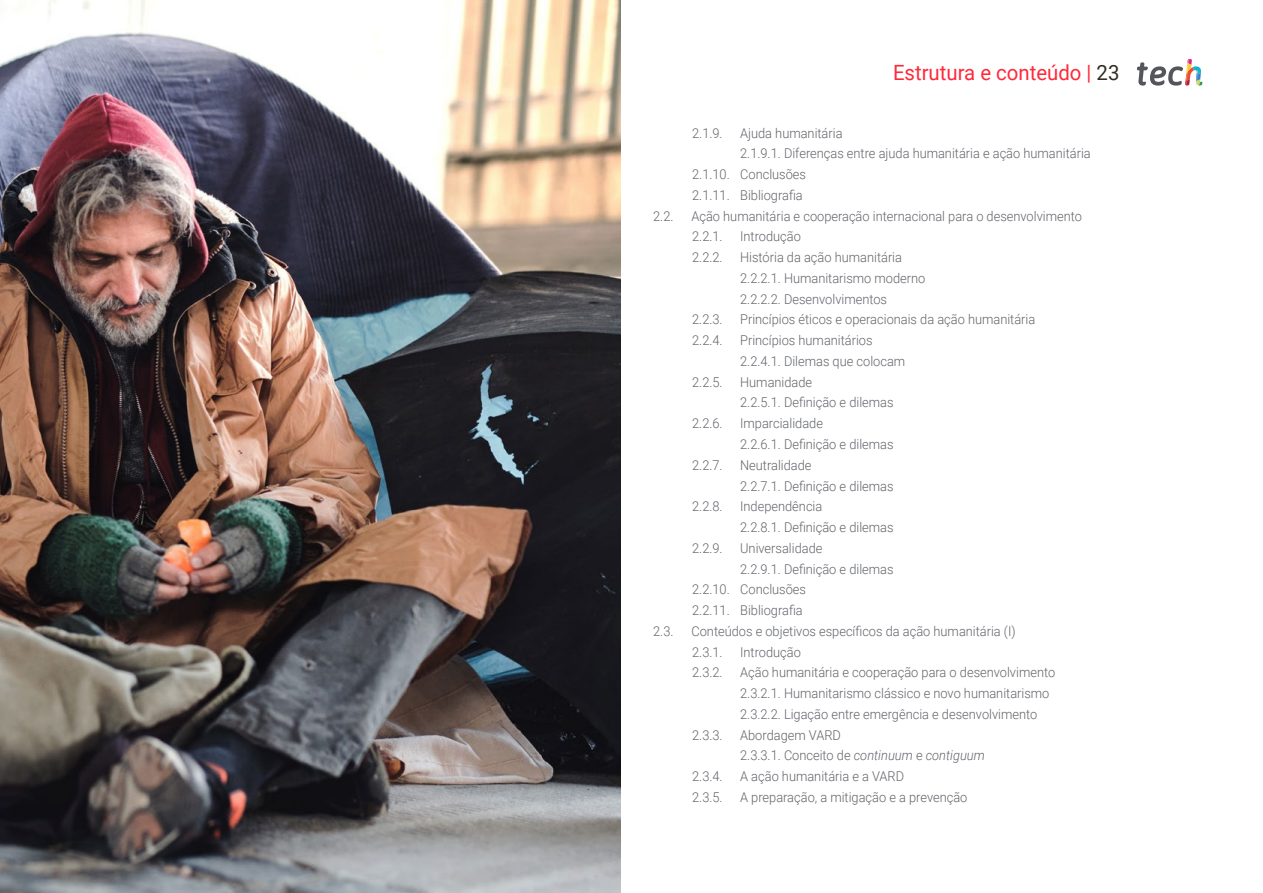
<style>
.page{position:relative;width:1263px;height:893px;background:#fff}
.page>*{position:absolute;margin:0;border:0;box-sizing:border-box;transform-origin:0 0}
.Sección___Pag{font:21px "Roboto";color:#ff293a}
.Temario_nivel_2{font:300 13.5px "Roboto";color:#61646a;scale:.95 1}
.Temario_1{font:300 13.5px "Roboto";color:#61646a;scale:.95 1}
.s1{color:#312e20}
.s2{font-style:italic}
</style>
<div class="page">
<img style="left:0;top:0;width:621px;height:893px">
<svg style="left:1137px;top:59px;width:65px;height:27px"></svg>
<p class="Sección___Pag" style="left:893px;top:57px;width:228px">Estrutura e conteúdo | <span class="s1">23</span></p>
<p class="Temario_nivel_2" style="left:692px;top:123px;width:34px">2.1.9.</p>
<p class="Temario_nivel_2" style="left:740px;top:123px;width:109px">Ajuda humanitária</p>
<p class="Temario_nivel_2" style="left:740px;top:144px;width:370px">2.1.9.1. Diferenças entre ajuda humanitária e ação humanitária</p>
<p class="Temario_nivel_2" style="left:692px;top:165px;width:121px">2.1.10. Conclusões</p>
<p class="Temario_nivel_2" style="left:692px;top:186px;width:118px">2.1.11. Bibliografia</p>
<p class="Temario_1" style="left:653px;top:206px;width:23px">2.2.</p>
<p class="Temario_1" style="left:691px;top:206px;width:412px">Ação humanitária e cooperação internacional para o desenvolvimento</p>
<p class="Temario_nivel_2" style="left:692px;top:227px;width:34px">2.2.1.</p>
<p class="Temario_nivel_2" style="left:740px;top:227px;width:65px">Introdução</p>
<p class="Temario_nivel_2" style="left:692px;top:248px;width:34px">2.2.2.</p>
<p class="Temario_nivel_2" style="left:740px;top:248px;width:172px">História da ação humanitária</p>
<p class="Temario_nivel_2" style="left:740px;top:269px;width:196px">2.2.2.1. Humanitarismo moderno</p>
<p class="Temario_nivel_2" style="left:740px;top:289px;width:156px">2.2.2.2. Desenvolvimentos</p>
<p class="Temario_nivel_2" style="left:692px;top:310px;width:34px">2.2.3.</p>
<p class="Temario_nivel_2" style="left:740px;top:310px;width:312px">Princípios éticos e operacionais da ação humanitária</p>
<p class="Temario_nivel_2" style="left:692px;top:331px;width:34px">2.2.4.</p>
<p class="Temario_nivel_2" style="left:740px;top:331px;width:141px">Princípios humanitários</p>
<p class="Temario_nivel_2" style="left:740px;top:352px;width:175px">2.2.4.1. Dilemas que colocam</p>
<p class="Temario_nivel_2" style="left:692px;top:372px;width:34px">2.2.5.</p>
<p class="Temario_nivel_2" style="left:740px;top:372px;width:77px">Humanidade</p>
<p class="Temario_nivel_2" style="left:740px;top:393px;width:163px">2.2.5.1. Definição e dilemas</p>
<p class="Temario_nivel_2" style="left:692px;top:414px;width:34px">2.2.6.</p>
<p class="Temario_nivel_2" style="left:740px;top:414px;width:89px">Imparcialidade</p>
<p class="Temario_nivel_2" style="left:740px;top:435px;width:163px">2.2.6.1. Definição e dilemas</p>
<p class="Temario_nivel_2" style="left:692px;top:455px;width:34px">2.2.7.</p>
<p class="Temario_nivel_2" style="left:740px;top:455px;width:77px">Neutralidade</p>
<p class="Temario_nivel_2" style="left:740px;top:476px;width:163px">2.2.7.1. Definição e dilemas</p>
<p class="Temario_nivel_2" style="left:692px;top:497px;width:34px">2.2.8.</p>
<p class="Temario_nivel_2" style="left:740px;top:497px;width:88px">Independência</p>
<p class="Temario_nivel_2" style="left:740px;top:518px;width:163px">2.2.8.1. Definição e dilemas</p>
<p class="Temario_nivel_2" style="left:692px;top:538px;width:34px">2.2.9.</p>
<p class="Temario_nivel_2" style="left:740px;top:538px;width:88px">Universalidade</p>
<p class="Temario_nivel_2" style="left:740px;top:559px;width:163px">2.2.9.1. Definição e dilemas</p>
<p class="Temario_nivel_2" style="left:692px;top:580px;width:121px">2.2.10. Conclusões</p>
<p class="Temario_nivel_2" style="left:692px;top:601px;width:118px">2.2.11. Bibliografia</p>
<p class="Temario_1" style="left:653px;top:621px;width:23px">2.3.</p>
<p class="Temario_1" style="left:691px;top:621px;width:343px">Conteúdos e objetivos específicos da ação humanitária (I)</p>
<p class="Temario_nivel_2" style="left:692px;top:642px;width:34px">2.3.1.</p>
<p class="Temario_nivel_2" style="left:740px;top:642px;width:65px">Introdução</p>
<p class="Temario_nivel_2" style="left:692px;top:663px;width:34px">2.3.2.</p>
<p class="Temario_nivel_2" style="left:740px;top:663px;width:333px">Ação humanitária e cooperação para o desenvolvimento</p>
<p class="Temario_nivel_2" style="left:740px;top:684px;width:327px">2.3.2.1. Humanitarismo clássico e novo humanitarismo</p>
<p class="Temario_nivel_2" style="left:740px;top:704px;width:314px">2.3.2.2. Ligação entre emergência e desenvolvimento</p>
<p class="Temario_nivel_2" style="left:692px;top:725px;width:34px">2.3.3.</p>
<p class="Temario_nivel_2" style="left:740px;top:725px;width:108px">Abordagem VARD</p>
<p class="Temario_nivel_2" style="left:740px;top:746px;width:259px">2.3.3.1. Conceito de <span class="s2">continuum</span> e <span class="s2">contiguum</span></p>
<p class="Temario_nivel_2" style="left:692px;top:767px;width:34px">2.3.4.</p>
<p class="Temario_nivel_2" style="left:740px;top:767px;width:174px">A ação humanitária e a VARD</p>
<p class="Temario_nivel_2" style="left:692px;top:787px;width:34px">2.3.5.</p>
<p class="Temario_nivel_2" style="left:740px;top:787px;width:241px">A preparação, a mitigação e a prevenção</p>
</div>
